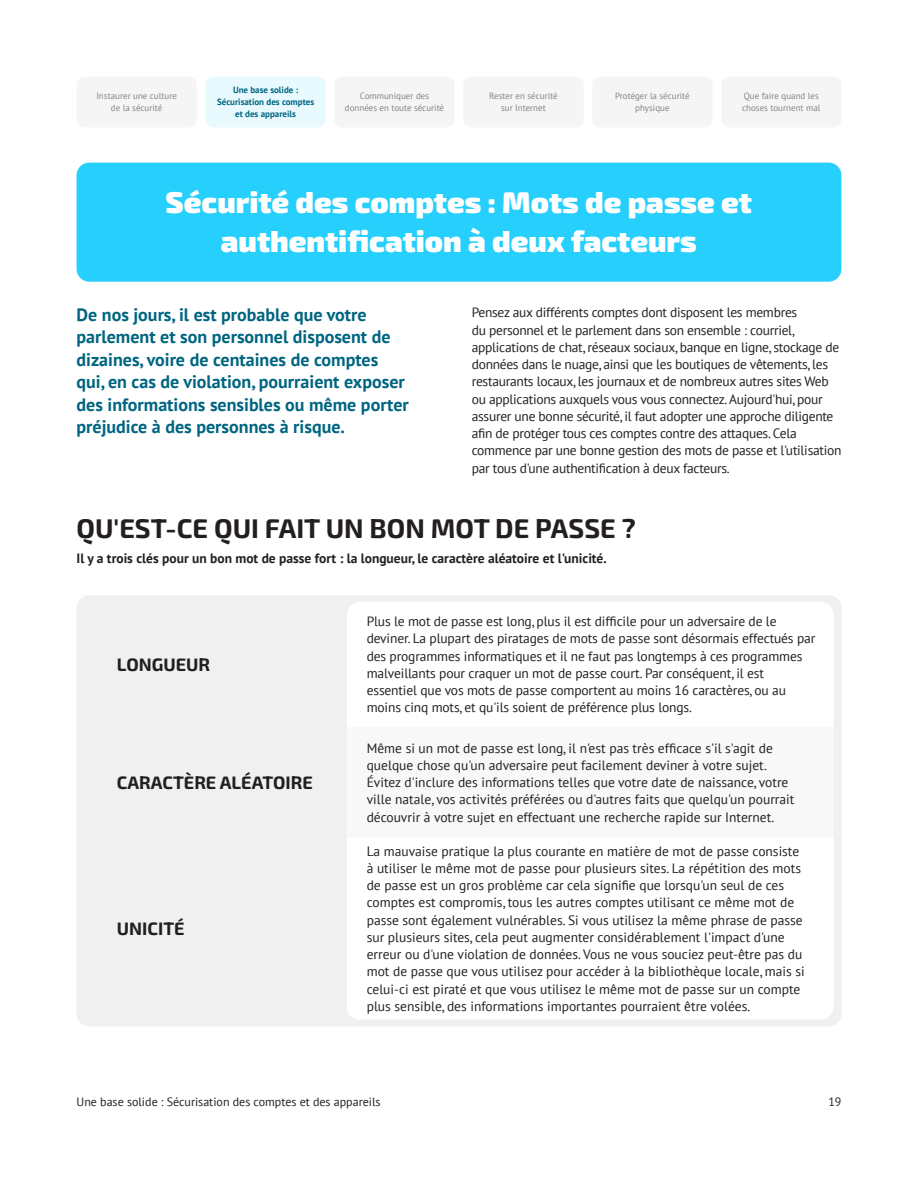
<style>
.page{position:relative;width:918px;height:1188px;background:#fff}
.page>*{position:absolute;margin:0;border:0;box-sizing:border-box;transform-origin:0 0}
.Title_2{font:900 30px/39px "Exo 2";color:#fff;text-align:center}
.Title_3{font:700 27px "Exo 2";color:#231f20}
.Lead{font:700 18px/22.5px "PT Sans";color:#006581}
.t1{font:700 18px "Exo 2";color:#231f20}
.t2{font:13.5px/17.2px "PT Sans";letter-spacing:-.01em;color:#231f20}
.t3{font:700 13.5px "PT Sans";color:#231f20}
.t4{font:12px "PT Sans";color:#231f20}
.Chapter_title{font:9px/12px "PT Sans";color:#808285;text-align:center}
.Chapter_title-2{font:700 9px/12px "PT Sans";color:#006581;text-align:center}
</style>
<div class="page">
<div style="left:77px;top:77px;width:120px;height:51px;background:#f5f5f6;border-radius:9px"></div>
<div style="left:205px;top:77px;width:121px;height:51px;background:#e9faff;border-radius:9px"></div>
<div style="left:334px;top:77px;width:121px;height:51px;background:#f5f5f6;border-radius:9px"></div>
<div style="left:463px;top:77px;width:121px;height:51px;background:#f5f5f6;border-radius:9px"></div>
<div style="left:592px;top:77px;width:121px;height:51px;background:#f5f5f6;border-radius:9px"></div>
<div style="left:721px;top:77px;width:120px;height:51px;background:#f5f5f6;border-radius:9px"></div>
<div style="left:77px;top:163px;width:764px;height:119px;background:#27cffc;border-radius:13px"></div>
<div style="left:77px;top:595px;width:764px;height:431px;background:#f0f0f0;border-radius:13px"></div>
<div style="left:347px;top:602px;width:487px;height:418px;background:#fff;border-radius:13px"></div>
<p class="Chapter_title" style="left:96px;top:90px;width:82px">Instaurer une culture de la sécurité</p>
<p class="Chapter_title-2" style="left:217px;top:84px;width:99px">Une base solide :<br>Sécurisation des comptes et des appareils</p>
<p class="Chapter_title" style="left:345px;top:90px;width:101px">Communiquer des données en toute sécurité</p>
<p class="Chapter_title" style="left:489px;top:90px;width:70px">Rester en sécurité sur Internet</p>
<p class="Chapter_title" style="left:615px;top:90px;width:76px">Protéger la sécurité physique</p>
<p class="Chapter_title" style="left:742px;top:90px;width:80px;text-align:left">Que faire quand les choses tournent mal</p>
<p class="Title_2" style="left:166px;top:182px;width:588px">Sécurité des comptes : Mots de passe et authentification à deux facteurs</p>
<p class="Lead" style="left:77px;top:303px;width:334px">De nos jours, il est probable que votre parlement et son personnel disposent de dizaines, voire de centaines de comptes qui, en cas de violation, pourraient exposer des informations sensibles ou même porter préjudice à des personnes à risque.</p>
<p class="t2" style="left:472px;top:304px;width:371px">Pensez aux différents comptes dont disposent les membres<br>du personnel et le parlement dans son ensemble : courriel, applications de chat, réseaux sociaux, banque en ligne, stockage de données dans le nuage, ainsi que les boutiques de vêtements, les restaurants locaux, les journaux et de nombreux autres sites Web ou applications auxquels vous vous connectez. Aujourd'hui, pour assurer une bonne sécurité, il faut adopter une approche diligente afin de protéger tous ces comptes contre des attaques. Cela commence par une bonne gestion des mots de passe et l'utilisation par tous d'une authentification à deux facteurs.</p>
<p class="Title_3" style="left:77px;top:509px;width:561px">QU'EST-CE QUI FAIT UN BON MOT DE PASSE ?</p>
<p class="t3" style="left:77px;top:549px;width:532px">Il y a trois clés pour un bon mot de passe fort : la longueur, le caractère aléatoire et l'unicité.</p>
<p class="t1" style="left:117px;top:652px;width:95px">LONGUEUR</p>
<p class="t1" style="left:117px;top:770px;width:197px">CARACTÈRE ALÉATOIRE</p>
<p class="t1" style="left:117px;top:916px;width:69px">UNICITÉ</p>
<p class="t2" style="left:367px;top:612px;width:450px">Plus le mot de passe est long, plus il est difficile pour un adversaire de le deviner. La plupart des piratages de mots de passe sont désormais effectués par des programmes informatiques et il ne faut pas longtemps à ces programmes malveillants pour craquer un mot de passe court. Par conséquent, il est essentiel que vos mots de passe comportent au moins 16 caractères, ou au moins cinq mots, et qu'ils soient de préférence plus longs.</p>
<p class="t2" style="left:367px;top:739px;width:429px">Même si un mot de passe est long, il n'est pas très efficace s'il s'agit de quelque chose qu'un adversaire peut facilement deviner à votre sujet.<br>Évitez d'inclure des informations telles que votre date de naissance, votre ville natale, vos activités préférées ou d'autres faits que quelqu'un pourrait découvrir à votre sujet en effectuant une recherche rapide sur Internet.</p>
<p class="t2" style="left:367px;top:842px;width:439px">La mauvaise pratique la plus courante en matière de mot de passe consiste à utiliser le même mot de passe pour plusieurs sites. La répétition des mots de passe est un gros problème car cela signifie que lorsqu'un seul de ces comptes est compromis, tous les autres comptes utilisant ce même mot de passe sont également vulnérables. Si vous utilisez la même phrase de passe sur plusieurs sites, cela peut augmenter considérablement l'impact d'une erreur ou d'une violation de données. Vous ne vous souciez peut-être pas du mot de passe que vous utilisez pour accéder à la bibliothèque locale, mais si celui-ci est piraté et que vous utilisez le même mot de passe sur un compte plus sensible, des informations importantes pourraient être volées.</p>
<p class="t4" style="left:77px;top:1094px;width:306px">Une base solide : Sécurisation des comptes et des appareils</p>
<p class="t4" style="left:828px;top:1094px;width:15px">19</p>
</div>
